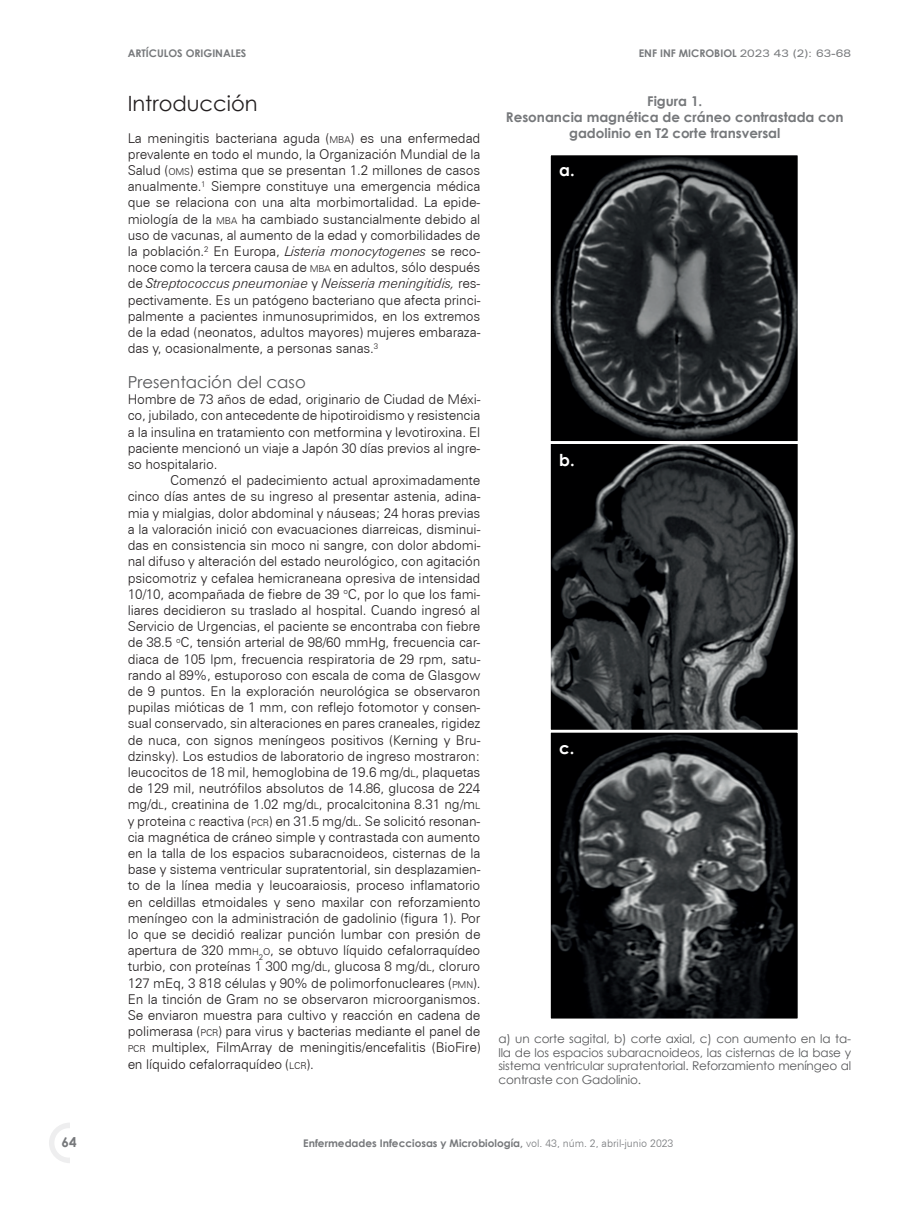
<style>
.page{position:relative;width:915px;height:1212px;background:#fff}
.page>*{position:absolute;margin:0;border:0;box-sizing:border-box;transform-origin:0 0}
.t1{font:21px "Century Gothic";color:#231f20}
.t2{font:16.5px "Century Gothic";color:#57585a}
.t3{font:700 16.5px "Century Gothic";color:#fff}
.t4{font:300 13.5px/16.2px "Zurich BT";letter-spacing:-.01em;color:#231f20;text-align:justify}
.t5{font:700 13.5px/16.2px "Century Gothic";color:#76787b;text-align:center}
.t6{font:12px/13.5px "Century Gothic";letter-spacing:-.01em;color:#57585a;text-align:justify}
.t7{font:700 10.5px "Century Gothic";color:#76787b}
.t8{font:300 7.8px "Zurich BT";color:#231f20}
.s1{font-family:"Zurich BT";font-weight:400;font-stretch:expanded}
.s2{font-size:9.45px}
.s3{font-style:italic}
.s4{font-family:"Zurich BT";font-weight:300}
</style>
<div class="page">
<svg style="left:49px;top:1123px;width:21px;height:40px"></svg>
<div style="left:57px;top:1131px;width:23px;height:23px;background:#fff;border-radius:50%"></div>
<div style="left:54px;top:1128px;width:29px;height:29px;border:6px solid #fff;border-radius:50%"></div>
<img style="left:552px;top:156px;width:244px;height:861px">
<div style="left:548px;top:152px;width:252px;height:292px;border:3px solid #fff"></div>
<div style="left:548px;top:441px;width:252px;height:292px;border:3px solid #fff"></div>
<div style="left:548px;top:730px;width:252px;height:291px;border:3px solid #fff"></div>
<p class="t7" style="left:128px;top:45px;width:120px">ARTÍCULOS ORIGINALES</p>
<p class="t7" style="left:638px;top:45px;width:214px">ENF INF MICROBIOL <span class="s1">2023 43 (2): 63-68</span></p>
<h1 class="t1" style="left:128px;top:89px;width:131px">Introducción</h1>
<p class="t4" style="left:128px;top:130px;width:354px">La meningitis bacteriana aguda (<span class="s2">MBA</span>) es una enfermedad prevalente en todo el mundo, la Organización Mundial de la Salud (<span class="s2">OMS</span>) estima que se presentan 1.2 millones de casos anualmente.<sup>1</sup> Siempre constituye una emergencia médica que se relaciona con una alta morbimortalidad. La epide&shy;miología de la <span class="s2">MBA</span> ha cambiado sustancialmente debido al uso de vacunas, al aumento de la edad y comorbilidades de la población.<sup>2</sup> En Europa, <span class="s3">Listeria monocytogenes</span> se reco&shy;noce como la tercera causa de <span class="s2">MBA</span> en adultos, sólo después de <span class="s3">Streptococcus pneumoniae</span> y <span class="s3">Neisseria meningitidis,</span> res&shy;pectivamente. Es un patógeno bacteriano que afecta princi&shy;palmente a pacientes inmunosuprimidos, en los extremos de la edad (neonatos, adultos mayores) mujeres embaraza&shy;das y, ocasionalmente, a personas sanas.<sup>3</sup></p>
<p class="t2" style="left:128px;top:371px;width:179px">Presentación del caso</p>
<p class="t4" style="left:128px;top:391px;width:354px">Hombre de 73 años de edad, originario de Ciudad de Méxi&shy;co, jubilado, con antecedente de hipotiroidismo y resistencia a la insulina en tratamiento con metformina y levotiroxina. El paciente mencionó un viaje a Japón 30 días previos al ingre&shy;so hospitalario.</p>
<p class="t4" style="left:128px;top:472px;width:354px;text-indent:43px">Comenzó el padecimiento actual aproximadamente cinco días antes de su ingreso al presentar astenia, adina&shy;mia y mialgias, dolor abdominal y náuseas; 24 horas previas a la valoración inició con evacuaciones diarreicas, disminui&shy;das en consistencia sin moco ni sangre, con dolor abdomi&shy;nal difuso y alteración del estado neurológico, con agitación psicomotriz y cefalea hemicraneana opresiva de intensidad 10/10, acompañada de fiebre de 39 <sup>o</sup>C, por lo que los fami&shy;liares decidieron su traslado al hospital. Cuando ingresó al Servicio de Urgencias, el paciente se encontraba con fiebre de 38.5 <sup>o</sup>C, tensión arterial de 98/60 mmHg, frecuencia car&shy;diaca de 105 lpm, frecuencia respiratoria de 29 rpm, satu&shy;rando al 89%, estuporoso con escala de coma de Glasgow de 9 puntos. En la exploración neurológica se observaron pupilas mióticas de 1 mm, con reflejo fotomotor y consen&shy;sual conservado, sin alteraciones en pares craneales, rigidez de nuca, con signos meníngeos positivos (Kerning y Bru&shy;dzinsky). Los estudios de laboratorio de ingreso mostraron: leucocitos de 18 mil, hemoglobina de 19.6 mg/d<span class="s2">L</span>, plaquetas de 129 mil, neutrófilos absolutos de 14.86, glucosa de 224 mg/d<span class="s2">L</span>, creatinina de 1.02 mg/d<span class="s2">L</span>, procalcitonina 8.31 ng/m<span class="s2">L </span>y proteina <span class="s2">C</span> reactiva (<span class="s2">PCR</span>) en 31.5 mg/d<span class="s2">L</span>. Se solicitó resonan&shy;cia magnética de cráneo simple y contrastada con aumento en la talla de los espacios subaracnoideos, cisternas de la base y sistema ventricular supratentorial, sin desplazamien&shy;to de la línea media y leucoaraiosis, proceso inflamatorio en celdillas etmoidales y seno maxilar con reforzamiento meníngeo con la administración de gadolinio (figura 1). Por lo que se decidió realizar punción lumbar con presión de apertura de 320 mm<span class="s2">H O</span>, se obtuvo líquido cefalorraquídeo</p>
<p class="t8" style="left:258px;top:952px;width:6px">2</p>
<p class="t4" style="left:128px;top:958px;width:354px">turbio, con proteínas 1 300 mg/d<span class="s2">L</span>, glucosa 8 mg/d<span class="s2">L</span>, cloruro 127 mEq, 3 818 células y 90% de polimorfonucleares (<span class="s2">PMN</span>).<br>En la tinción de Gram no se observaron microorganismos.<br>Se enviaron muestra para cultivo y reacción en cadena de polimerasa (<span class="s2">PCR</span>) para virus y bacterias mediante el panel de <span class="s2">PCR</span> multiplex, FilmArray de meningitis/encefalitis (BioFire) en líquido cefalorraquídeo (<span class="s2">LCR</span>).</p>
<p class="t5" style="left:505px;top:92px;width:339px">Figura 1.<br>Resonancia magnética de cráneo contrastada con gadolinio en T2 corte transversal</p>
<p class="t3" style="left:559px;top:157px;width:17px">a.</p>
<p class="t3" style="left:559px;top:447px;width:17px">b.</p>
<p class="t3" style="left:559px;top:735px;width:17px">c.</p>
<p class="t6" style="left:498px;top:1032px;width:354px">a) un corte sagital, b) corte axial, c) con aumento en la ta&shy;lla de los espacios subaracnoideos, las cisternas de la base y sistema ventricular supratentorial. Reforzamiento meníngeo al contraste con Gadolinio.</p>
<p class="t5" style="left:62px;top:1133px;width:17px">64</p>
<p class="t7" style="left:303px;top:1135px;width:371px">Enfermedades Infecciosas y Microbiología, <span class="s4">vol. 43, núm. 2, abril-junio 2023</span></p>
</div>
